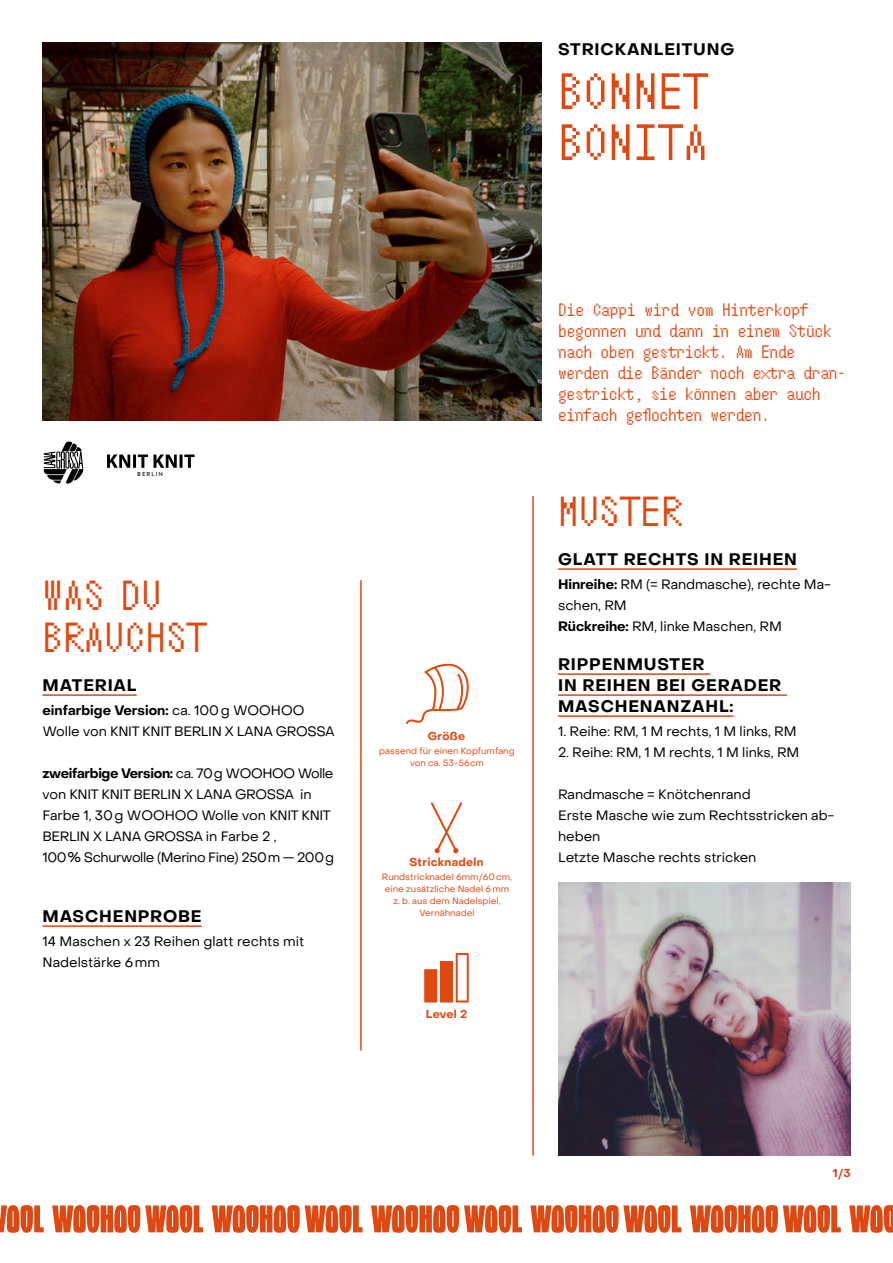
<style>
.page{position:relative;width:893px;height:1263px;background:#fff}
.page>*{position:absolute;margin:0;border:0;box-sizing:border-box;transform-origin:0 0}
.t1{font:51px/51px "So Low";color:#e04812}
.t2{font:42px/42px "So Low";color:#e04812}
.t3{font:18px/21px "So Low";letter-spacing:-.02em;color:#e04812}
.t4{font:700 16.5px/21px "Object Sans";letter-spacing:.05em;color:#000}
.t5{font:13.5px/21px "Object Sans";letter-spacing:-.005em;color:#000}
.t6{font:13.5px/21px "Object Sans";letter-spacing:-.025em;color:#000}
.t7{font:700 11.25px "Object Sans";letter-spacing:.025em;color:#e04812}
.t8{font:9px/12px "Object Sans";color:#e04812;text-align:center}
.t9{font:500 5.85px "Brandon Grotesque";letter-spacing:.2em;color:#000}
.s1{font-weight:700}
</style>
<div class="page">
<svg style="left:0;top:1205px;width:44px;height:28px"></svg>
<svg style="left:52px;top:1205px;width:151px;height:28px"></svg>
<svg style="left:212px;top:1205px;width:151px;height:28px"></svg>
<svg style="left:371px;top:1205px;width:151px;height:28px"></svg>
<svg style="left:530px;top:1205px;width:151px;height:28px"></svg>
<svg style="left:690px;top:1205px;width:151px;height:28px"></svg>
<svg style="left:849px;top:1205px;width:44px;height:28px"></svg>
<img style="left:43px;top:43px;width:498px;height:378px">
<hr style="left:43px;top:694px;width:94px;height:2px;background:#e04812">
<hr style="left:43px;top:925px;width:159px;height:2px;background:#e04812">
<hr style="left:558px;top:568px;width:239px;height:2px;background:#e04812">
<hr style="left:558px;top:673px;width:152px;height:2px;background:#e04812">
<hr style="left:558px;top:694px;width:229px;height:2px;background:#e04812">
<hr style="left:558px;top:715px;width:175px;height:2px;background:#e04812">
<svg style="left:44px;top:442px;width:39px;height:42px"></svg>
<svg style="left:107px;top:454px;width:87px;height:14px"></svg>
<svg style="left:406px;top:663px;width:63px;height:61px"></svg>
<div style="left:424px;top:969px;width:13px;height:33px;background:#e04812"></div>
<div style="left:440px;top:961px;width:13px;height:41px;background:#e04812"></div>
<svg style="left:456px;top:953px;width:13px;height:49px"></svg>
<hr style="left:360px;top:580px;width:2px;height:471px;background:#e04812">
<hr style="left:532px;top:496px;width:2px;height:660px;background:#e04812">
<svg style="left:431px;top:802px;width:31px;height:51px"></svg>
<img style="left:558px;top:883px;width:292px;height:273px">
<p class="t4" style="left:558px;top:39px;width:178px">STRICKANLEITUNG</p>
<h1 class="t1" style="left:558px;top:67px;width:151px">BONNET<br>BONITA</h1>
<p class="t9" style="left:137px;top:470px;width:27px">BERLIN</p>
<h2 class="t2" style="left:43px;top:575px;width:166px">WAS DU<br>BRAUCHST</h2>
<p class="t4" style="left:43px;top:675px;width:96px">MATERIAL</p>
<p class="t6" style="left:43px;top:699px;width:294px"><span class="s1">einfarbige Version:</span> ca. 100g WOOHOO<br>Wolle von KNIT KNIT BERLIN X LANA GROSSA</p>
<p class="t6" style="left:43px;top:762px;width:293px"><span class="s1">zweifarbige Version:</span> ca. 70g WOOHOO Wolle von KNIT KNIT BERLIN X LANA GROSSA in Farbe 1, 30g WOOHOO Wolle von KNIT KNIT BERLIN X LANA GROSSA in Farbe 2 ,<br>100% Schurwolle (Merino Fine) 250m — 200g</p>
<p class="t4" style="left:43px;top:906px;width:161px">MASCHENPROBE</p>
<p class="t5" style="left:43px;top:930px;width:263px">14 Maschen x 23 Reihen glatt rechts mit<br>Nadelstärke 6mm</p>
<p class="t7" style="left:428px;top:729px;width:39px">Größe</p>
<p class="t8" style="left:379px;top:745px;width:137px">passend für einen Kopfumfang von ca. 53-56cm</p>
<p class="t7" style="left:409px;top:855px;width:76px">Stricknadeln</p>
<p class="t8" style="left:382px;top:871px;width:132px">Rundstricknadel 6mm/60cm, eine zusätzliche Nadel 6mm z. b. aus dem Nadelspiel,<br>Vernähnadel</p>
<p class="t7" style="left:426px;top:1007px;width:43px">Level 2</p>
<h3 class="t3" style="left:558px;top:299px;width:289px">Die Cappi wird vom Hinterkopf begonnen und dann in einem Stück nach oben gestrickt. Am Ende werden die Bänder noch extra dran&shy;gestrickt, sie können aber auch einfach geflochten werden.</h3>
<h2 class="t2" style="left:558px;top:491px;width:125px">MUSTER</h2>
<p class="t4" style="left:558px;top:549px;width:240px">GLATT RECHTS IN REIHEN</p>
<p class="t5" style="left:558px;top:573px;width:274px"><span class="s1">Hinreihe:</span> RM (= Randmasche), rechte Ma&shy;schen, RM<br><span class="s1">Rückreihe:</span> RM, linke Maschen, RM</p>
<p class="t4" style="left:558px;top:654px;width:225px">RIPPENMUSTER<br>IN REIHEN BEI GERADER<br>MASCHENANZAHL:</p>
<p class="t5" style="left:558px;top:720px;width:240px">1. Reihe: RM, 1 M rechts, 1 M links, RM</p>
<p class="t5" style="left:558px;top:741px;width:243px">2. Reihe: RM, 1 M rechts, 1 M links, RM</p>
<p class="t5" style="left:558px;top:783px;width:278px">Randmasche = Knötchenrand<br>Erste Masche wie zum Rechtsstricken ab&shy;heben<br>Letzte Masche rechts stricken</p>
<p class="t7" style="left:833px;top:1166px;width:19px">1/3</p>
</div>
